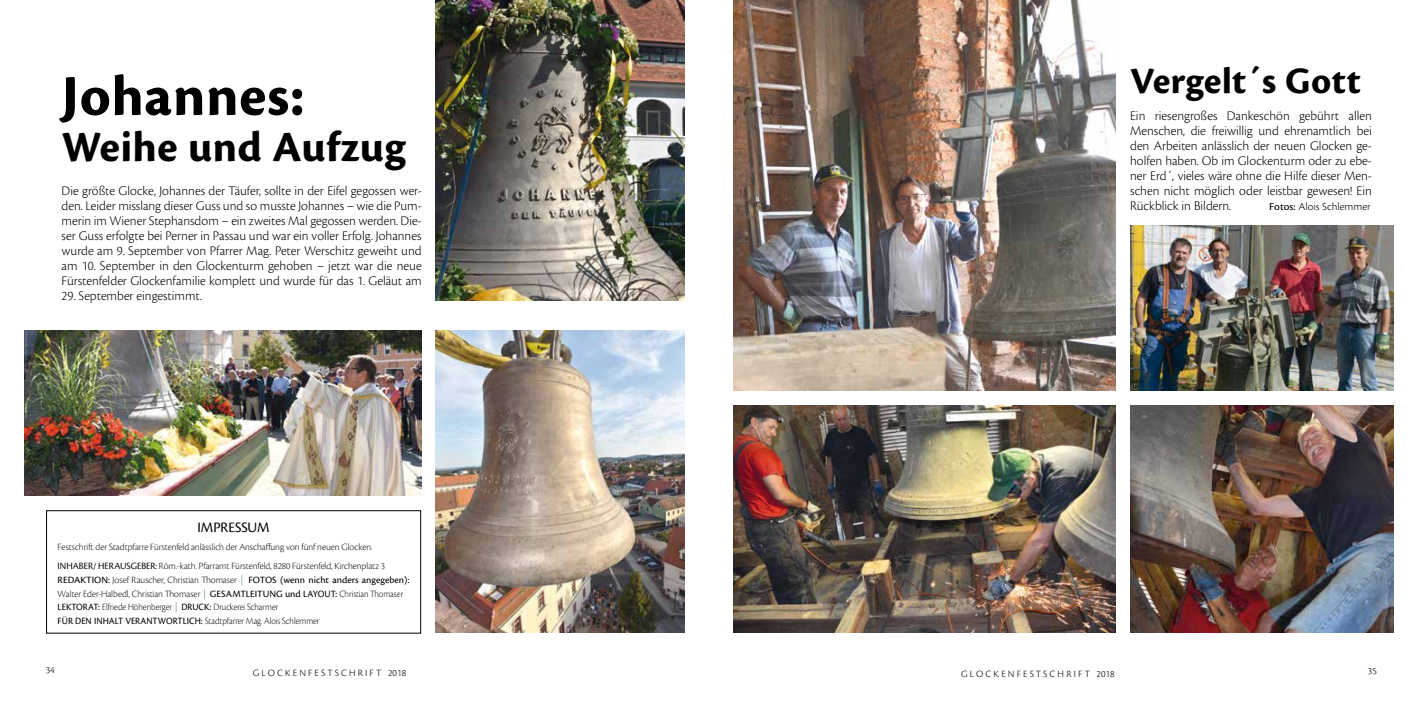
<style>
.page{position:relative;width:1418px;height:709px;background:#fff}
.page>*{position:absolute;margin:0;border:0;box-sizing:border-box;transform-origin:0 0}
.t1{font:60px "Cronos Pro Bold Capt";letter-spacing:.005em;color:#000}
.t2{font:45px "Cronos Pro Bold Capt";color:#000}
.t3{font:38.75px "Cronos Pro Bold Capt";letter-spacing:.005em;color:#000}
.t4{font:15px "Cronos Pro Subh";color:#000}
.t5{font:300 13.75px/15px "Cronos Pro";color:#000;text-align:justify}
.t6{font:11.25px "Cronos Pro Lt Capt";color:#000}
.t7{font:10px/13.8px "Cronos Pro Lt Disp";letter-spacing:-.005em;color:#000}
.t8{font:10px "Cronos Pro Capt";color:#000}
.t9{font:10px "Cronos Pro Lt Capt";letter-spacing:.21em;color:#000}
.s1{font-family:"Cronos Pro Disp"}
.s2{font-family:"Cronos Pro Lt Disp"}
.s3{font-family:"Swiss 721 BT";font-weight:300;color:#47677c}
.s4{font-family:"Cronos Pro Capt"}
</style>
<div class="page">
<div style="left:46px;top:510px;width:375px;height:123px;border:1px solid #000"></div>
<img style="left:435px;top:0;width:249px;height:300px">
<img style="left:25px;top:330px;width:396px;height:165px">
<img style="left:435px;top:330px;width:249px;height:302px">
<img style="left:733px;top:0;width:382px;height:390px">
<img style="left:1130px;top:225px;width:263px;height:165px">
<img style="left:733px;top:405px;width:382px;height:227px">
<img style="left:1130px;top:405px;width:263px;height:227px">
<h1 class="t1" style="left:62px;top:62px;width:244px">Johannes:</h1>
<h2 class="t2" style="left:62px;top:121px;width:345px">Weihe und Aufzug</h2>
<p class="t5" style="left:62px;top:183px;width:361px">Die größte Glocke, Johannes der Täufer, sollte in der Eifel gegossen wer&shy;den. Leider misslang dieser Guss und so musste Johannes – wie die Pum&shy;merin im Wiener Stephansdom – ein zweites Mal gegossen werden. Die&shy;ser Guss erfolgte bei Perner in Passau und war ein voller Erfolg. Johannes wurde am 9. September von Pfarrer Mag. Peter Werschitz geweiht und am 10. September in den Glockenturm gehoben – jetzt war die neue Fürstenfelder Glockenfamilie komplett und wurde für das 1. Geläut am</p>
<p class="t5" style="left:62px;top:288px;width:142px">29. September eingestimmt.</p>
<p class="t4" style="left:197px;top:518px;width:74px">IMPRESSUM</p>
<p class="t7" style="left:58px;top:537px;width:329px;line-height:18.8px">Festschrift der Stadtpfarre Fürstenfeld anlässlich der Anschaffung von fünf neuen Glocken.<br><span class="s1">INHABER/ HERAUSGEBER:</span> Röm.-kath. Pfarramt Fürstenfeld, 8280 Fürstenfeld, Kirchenplatz 3</p>
<p class="t8" style="left:58px;top:574px;width:353px">REDAKTION: <span class="s2">Josef Rauscher, Christian Thomaser</span> <span class="s3">|</span> FOTOS (wenn nicht anders angegeben):</p>
<p class="t7" style="left:58px;top:586px;width:347px">Walter Eder-Halbedl, Christian Thomaser <span class="s3">|</span> <span class="s4">GESAMTLEITUNG und LAYOUT:</span> Christian Thomaser<br><span class="s4">LEKTORAT:</span> Elfriede Höhenberger <span class="s3">|</span> <span class="s4">DRUCK:</span> Druckerei Scharmer<br><span class="s4">FÜR DEN INHALT VERANTWORTLICH:</span> Stadtpfarrer Mag. Alois Schlemmer</p>
<h3 class="t3" style="left:1130px;top:58px;width:232px">Vergelt´s Gott</h3>
<p class="t5" style="left:1130px;top:108px;width:243px">Ein riesengroßes Dankeschön gebührt allen Menschen, die freiwillig und ehrenamtlich bei den Arbeiten anlässlich der neuen Glocken ge&shy;holfen haben. Ob im Glockenturm oder zu ebe&shy;ner Erd´, vieles wäre ohne die Hilfe dieser Men&shy;schen nicht möglich oder leistbar gewesen! Ein Rückblick in Bildern.</p>
<p class="t6" style="left:1269px;top:200px;width:103px"><span class="s4">Fotos:</span> Alois Schlemmer</p>
<p class="t9" style="left:46px;top:664px;width:10px">34</p>
<p class="t9" style="left:1367px;top:664px;width:10px">35</p>
<p class="t9" style="left:961px;top:668px;width:155px">GLOCKENFESTSCHRIFT 2018</p>
<p class="t9" style="left:253px;top:667px;width:155px">GLOCKENFESTSCHRIFT 2018</p>
</div>
